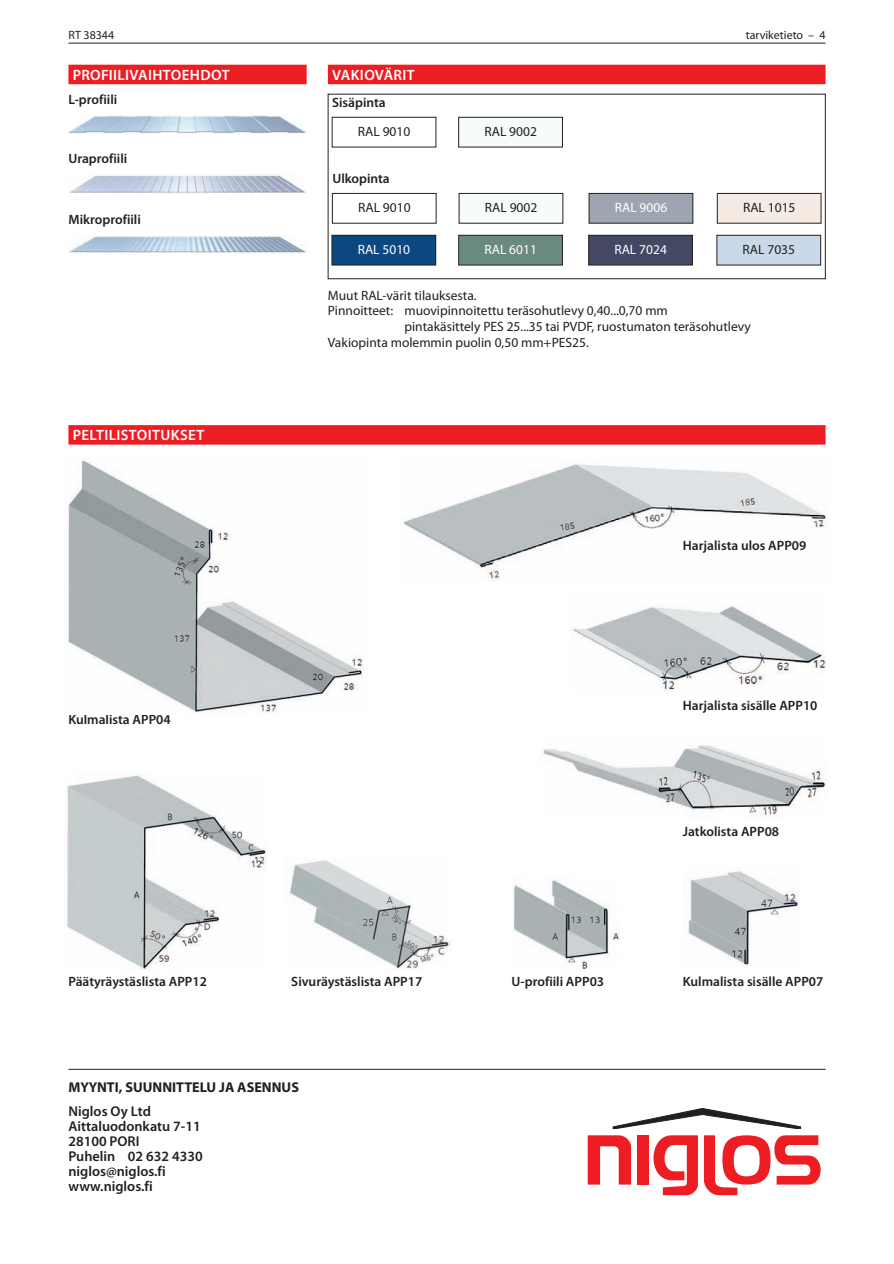
<style>
.page{position:relative;width:894px;height:1264px;background:#fff}
.page>*{position:absolute;margin:0;border:0;box-sizing:border-box;transform-origin:0 0}
.O2_palkki{font:600 15px "Myriad Pro";letter-spacing:.025em;color:#fff}
.Yhteystiedot{font:600 14.25px "Myriad Pro";color:#231f20}
.Yhteystiedot_otsake{font:700 14.25px "Myriad Pro";color:#231f20}
.ingressi{font:600 13.5px "Myriad Pro";color:#231f20}
.leipis_sarkain{font:13.5px "Myriad Pro";color:#231f20}
.leipis{font:13.5px "Myriad Pro";color:#231f20}
.leipis-2{font:13.5px "Myriad Pro";color:#fff}
.t1{font:12px "Myriad Pro";color:#231f20}
</style>
<div class="page">
<hr style="left:68px;top:43px;width:757px;height:1px;background:#231f20">
<hr style="left:68px;top:1069px;width:757px;height:1px;background:#231f20">
<div style="left:68px;top:65px;width:239px;height:19px;background:#ee1d23"></div>
<div style="left:68px;top:425px;width:757px;height:20px;background:#ee1d23"></div>
<div style="left:328px;top:65px;width:497px;height:19px;background:#ee1d23"></div>
<svg style="left:588px;top:1135px;width:43px;height:49px"></svg>
<div style="left:637px;top:1135px;width:11px;height:49px;background:#ee1d23"></div>
<svg style="left:704px;top:1135px;width:33px;height:60px"></svg>
<svg style="left:647px;top:1135px;width:51px;height:60px"></svg>
<div style="left:722px;top:1135px;width:48px;height:49px;background:#ee1d23;border-radius:50%"></div>
<div style="left:733px;top:1145px;width:26px;height:31px;background:#fff;border-radius:50%"></div>
<svg style="left:770px;top:1135px;width:51px;height:49px"></svg>
<svg style="left:613px;top:1108px;width:187px;height:20px"></svg>
<img style="left:68px;top:115px;width:239px;height:19px">
<img style="left:69px;top:174px;width:236px;height:20px">
<img style="left:69px;top:235px;width:238px;height:18px">
<div style="left:328px;top:94px;width:497px;height:185px;border:1px solid #231f20"></div>
<div style="left:332px;top:117px;width:104px;height:30px;border:1px solid #231f20"></div>
<div style="left:332px;top:193px;width:104px;height:30px;border:1px solid #231f20"></div>
<div style="left:332px;top:235px;width:104px;height:30px;background:#0d4780"></div>
<div style="left:332px;top:235px;width:104px;height:30px;border:1px solid #231f20"></div>
<div style="left:589px;top:193px;width:104px;height:30px;background:#9ca5b0"></div>
<div style="left:589px;top:193px;width:104px;height:30px;border:1px solid #231f20"></div>
<div style="left:588px;top:235px;width:104px;height:30px;background:#434863"></div>
<div style="left:588px;top:235px;width:104px;height:30px;border:1px solid #231f20"></div>
<div style="left:459px;top:117px;width:103px;height:30px;background:#f8fbfc"></div>
<div style="left:458px;top:117px;width:104px;height:30px;border:1px solid #231f20"></div>
<div style="left:459px;top:193px;width:104px;height:30px;background:#f8fbfc"></div>
<div style="left:459px;top:193px;width:104px;height:30px;border:1px solid #231f20"></div>
<div style="left:459px;top:235px;width:103px;height:30px;background:#6a897f"></div>
<div style="left:458px;top:235px;width:104px;height:30px;border:1px solid #231f20"></div>
<div style="left:717px;top:193px;width:104px;height:30px;background:#f5ebe2"></div>
<div style="left:717px;top:193px;width:104px;height:30px;border:1px solid #231f20"></div>
<div style="left:717px;top:235px;width:103px;height:30px;background:#cad9e9"></div>
<div style="left:716px;top:235px;width:105px;height:30px;border:1px solid #231f20"></div>
<img style="left:68px;top:460px;width:296px;height:253px">
<img style="left:688px;top:871px;width:111px;height:95px">
<img style="left:513px;top:880px;width:106px;height:89px">
<img style="left:543px;top:745px;width:284px;height:74px">
<img style="left:403px;top:464px;width:425px;height:116px">
<img style="left:573px;top:606px;width:252px;height:88px">
<img style="left:67px;top:775px;width:199px;height:195px">
<img style="left:289px;top:860px;width:162px;height:109px">
<p class="t1" style="left:68px;top:28px;width:47px">RT 38344</p>
<p class="t1" style="left:745px;top:28px;width:81px">tarviketieto – 4</p>
<p class="O2_palkki" style="left:73px;top:65px;width:158px">PROFIILIVAIHTOEHDOT</p>
<p class="O2_palkki" style="left:332px;top:65px;width:84px">VAKIOVÄRIT</p>
<p class="ingressi" style="left:68px;top:91px;width:50px">L-profiili</p>
<p class="ingressi" style="left:332px;top:93px;width:55px">Sisäpinta</p>
<p class="ingressi" style="left:68px;top:150px;width:60px">Uraprofiili</p>
<p class="ingressi" style="left:68px;top:211px;width:74px">Mikroprofiili</p>
<p class="leipis" style="left:358px;top:123px;width:54px">RAL 9010</p>
<p class="ingressi" style="left:332px;top:170px;width:59px">Ulkopinta</p>
<p class="leipis" style="left:358px;top:199px;width:54px">RAL 9010</p>
<p class="leipis-2" style="left:358px;top:241px;width:54px">RAL 5010</p>
<p class="leipis" style="left:484px;top:123px;width:54px">RAL 9002</p>
<p class="leipis" style="left:485px;top:199px;width:54px">RAL 9002</p>
<p class="leipis-2" style="left:484px;top:241px;width:54px">RAL 6011</p>
<p class="leipis-2" style="left:615px;top:199px;width:54px">RAL 9006</p>
<p class="leipis-2" style="left:614px;top:241px;width:54px">RAL 7024</p>
<p class="leipis" style="left:743px;top:199px;width:54px">RAL 1015</p>
<p class="leipis" style="left:742px;top:241px;width:54px">RAL 7035</p>
<p class="O2_palkki" style="left:73px;top:426px;width:133px">PELTILISTOITUKSET</p>
<p class="ingressi" style="left:68px;top:711px;width:104px">Kulmalista APP04</p>
<p class="leipis" style="left:328px;top:287px;width:150px">Muut RAL-värit tilauksesta.</p>
<p class="leipis_sarkain" style="left:328px;top:303px;width:341px">Pinnoitteet: muovipinnoitettu teräsohutlevy 0,40...0,70 mm</p>
<p class="leipis_sarkain" style="left:404px;top:318px;width:348px">pintakäsittely PES 25...35 tai PVDF, ruostumaton teräsohutlevy</p>
<p class="leipis" style="left:328px;top:334px;width:262px">Vakiopinta molemmin puolin 0,50 mm+PES25.</p>
<p class="ingressi" style="left:683px;top:537px;width:125px">Harjalista ulos APP09</p>
<p class="ingressi" style="left:683px;top:696px;width:136px">Harjalista sisälle APP10</p>
<p class="ingressi" style="left:683px;top:822px;width:98px">Jatkolista APP08</p>
<p class="ingressi" style="left:511px;top:972px;width:94px">U-profiili APP03</p>
<p class="ingressi" style="left:68px;top:972px;width:140px">Päätyräystäslista APP12</p>
<p class="ingressi" style="left:291px;top:972px;width:132px">Sivuräystäslista APP17</p>
<p class="ingressi" style="left:683px;top:972px;width:142px">Kulmalista sisälle APP07</p>
<p class="Yhteystiedot_otsake" style="left:68px;top:1078px;width:232px">MYYNTI, SUUNNITTELU JA ASENNUS</p>
<p class="Yhteystiedot" style="left:68px;top:1102px;width:84px">Niglos Oy Ltd</p>
<p class="Yhteystiedot" style="left:68px;top:1117px;width:134px">Aittaluodonkatu 7-11</p>
<p class="Yhteystiedot" style="left:68px;top:1132px;width:73px">28100 PORI</p>
<p class="Yhteystiedot" style="left:68px;top:1147px;width:136px">Puhelin 02 632 4330</p>
<p class="Yhteystiedot" style="left:68px;top:1162px;width:99px">niglos@niglos.fi</p>
<p class="Yhteystiedot" style="left:68px;top:1177px;width:86px">www.niglos.fi</p>
</div>
